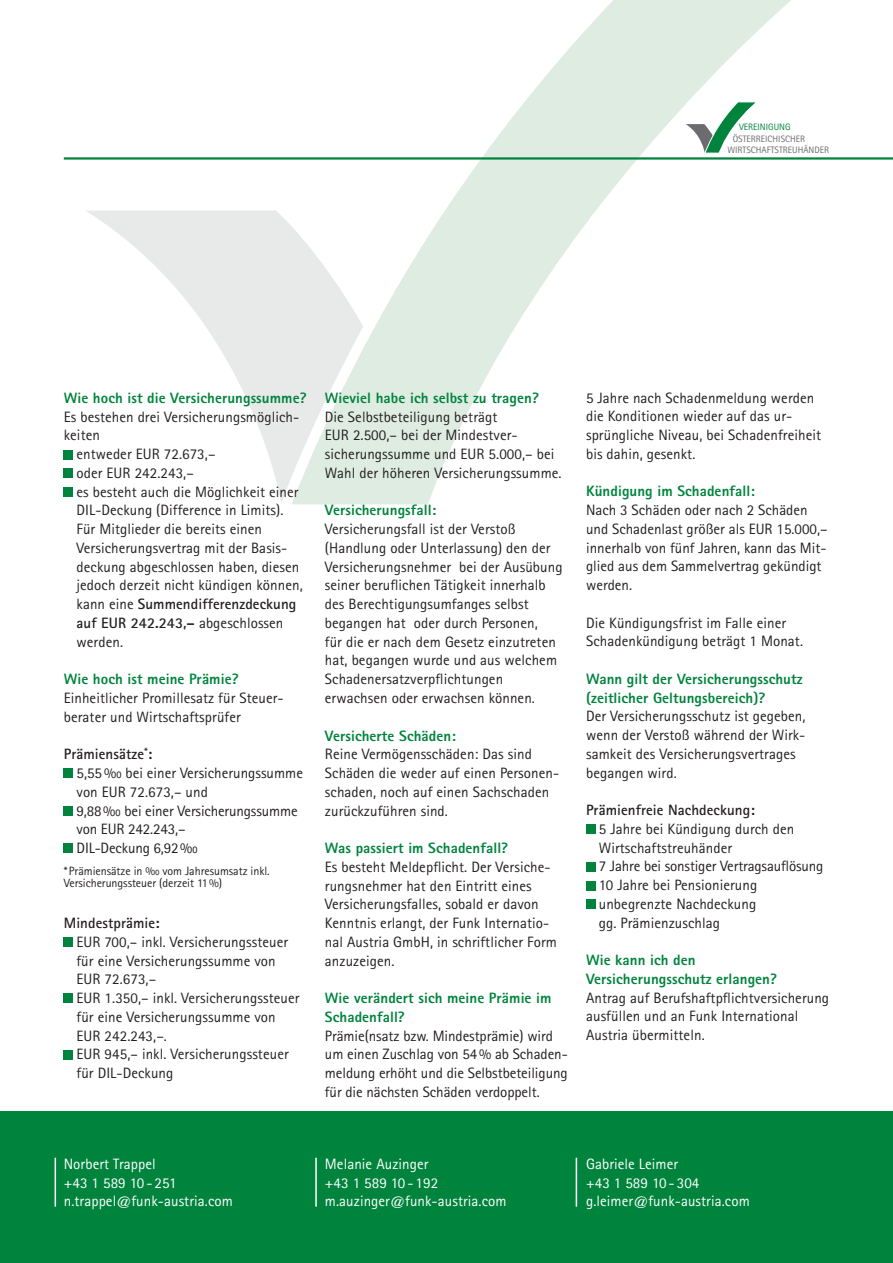
<style>
.page{position:relative;width:893px;height:1263px;background:#fff}
.page>*{position:absolute;margin:0;border:0;box-sizing:border-box;transform-origin:0 0}
.t1{font:15px/18.8px "Rotis Sans Serif";letter-spacing:.005em;color:#231f20}
.t2{font:800 15px/18.8px "Rotis Sans Serif";letter-spacing:.005em;color:#00843d}
.t3{font:15px/18.8px "Rotis Sans Serif";letter-spacing:.005em;color:#fff}
.t4{font:700 15px "Rotis Sans Serif";letter-spacing:.005em;color:#231f20}
.t5{font:12px/12px "Rotis Sans Serif";letter-spacing:-.005em;color:#231f20}
.t6{font:9.3px/11.1px "Rotis Sans Serif";color:#6b6b6f}
.t7{font:9.3px "Rotis Sans Serif";color:#00843d}
.s1{font-weight:400}
.s2{font-weight:700}
</style>
<div class="page">
<svg style="left:86px;top:211px;width:191px;height:272px"></svg>
<svg style="left:277px;top:0;width:514px;height:505px"></svg>
<hr style="left:64px;top:157px;width:829px;height:3px;background:#00843d">
<div style="left:64px;top:450px;width:9px;height:9px;background:#00843d"></div>
<div style="left:64px;top:469px;width:9px;height:9px;background:#00843d"></div>
<div style="left:64px;top:487px;width:9px;height:10px;background:#00843d"></div>
<div style="left:64px;top:769px;width:9px;height:9px;background:#00843d"></div>
<div style="left:64px;top:806px;width:9px;height:9px;background:#00843d"></div>
<div style="left:64px;top:844px;width:9px;height:9px;background:#00843d"></div>
<div style="left:64px;top:937px;width:9px;height:10px;background:#00843d"></div>
<div style="left:64px;top:994px;width:9px;height:9px;background:#00843d"></div>
<div style="left:64px;top:1050px;width:9px;height:9px;background:#00843d"></div>
<div style="left:586px;top:825px;width:9px;height:9px;background:#00843d"></div>
<div style="left:586px;top:862px;width:9px;height:9px;background:#00843d"></div>
<div style="left:586px;top:881px;width:9px;height:9px;background:#00843d"></div>
<div style="left:586px;top:900px;width:9px;height:9px;background:#00843d"></div>
<div style="left:0;top:1111px;width:893px;height:152px;background:#00843d"></div>
<hr style="left:55px;top:1158px;width:1px;height:48px;background:#fff">
<hr style="left:315px;top:1158px;width:2px;height:48px;background:#fff">
<hr style="left:576px;top:1158px;width:1px;height:48px;background:#fff">
<svg style="left:686px;top:102px;width:72px;height:52px"></svg>
<p class="t7" style="left:739px;top:122px;width:53px">VEREINIGUNG</p>
<p class="t6" style="left:727px;top:133px;width:103px;text-indent:5px">ÖSTERREICHISCHER<br>WIRTSCHAFTSTREUHÄNDER</p>
<p class="t2" style="left:64px;top:388px;width:244px">Wie hoch ist die Versicherungssumme?</p>
<p class="t1" style="left:64px;top:407px;width:237px">Es bestehen drei Versicherungsmöglich-</p>
<p class="t1" style="left:64px;top:426px;width:38px">keiten</p>
<p class="t1" style="left:77px;top:445px;width:140px">entweder EUR 72.673,–</p>
<p class="t1" style="left:77px;top:463px;width:119px">oder EUR 242.243,–</p>
<p class="t1" style="left:77px;top:482px;width:224px">es besteht auch die Möglichkeit einer</p>
<p class="t1" style="left:77px;top:501px;width:208px">DIL-Deckung (Difference in Limits).</p>
<p class="t1" style="left:77px;top:520px;width:187px">Für Mitglieder die bereits einen</p>
<p class="t1" style="left:77px;top:538px;width:212px">Ver sicherungsvertrag mit der Basis-</p>
<p class="t1" style="left:77px;top:557px;width:224px">deckung abgeschlossen haben, diesen</p>
<p class="t1" style="left:77px;top:576px;width:228px">jedoch derzeit nicht kündigen können,</p>
<p class="t4" style="left:77px;top:595px;width:221px"><span class="s1">kann eine</span> summendifferenzdeckung</p>
<p class="t4" style="left:77px;top:613px;width:208px">auf EuR 242.243,– <span class="s1">abgeschlossen</span></p>
<p class="t1" style="left:77px;top:632px;width:48px">werden.</p>
<p class="t2" style="left:64px;top:670px;width:176px">Wie hoch ist meine Prämie?</p>
<p class="t1" style="left:64px;top:688px;width:221px">Einheitlicher Promillesatz für Steuer&shy;berater und Wirtschaftsprüfer</p>
<p class="t1" style="left:77px;top:745px;width:228px;text-indent:-13px"><span class="s2">Prämiensätze</span><sup>*</sup><span class="s2">:<br></span>5,55 ‰ bei einer Versicherungssumme von EUR 72.673,– und<br>9,88 ‰ bei einer Versicherungssumme von EUR 242.243,–<br>DIL-Deckung 6,92 ‰</p>
<p class="t5" style="left:64px;top:865px;width:207px">* Prämiensätze in ‰ vom Jahresumsatz inkl.<br>Versicherungssteuer (derzeit 11 %)</p>
<p class="t4" style="left:64px;top:913px;width:97px">Mindestprämie:</p>
<p class="t1" style="left:77px;top:932px;width:224px">EUR 700,– inkl. Versicherungssteuer für eine Versicherungssumme von<br>EUR 72.673,–<br>EUR 1.350,– inkl. Versicherungssteuer für eine Versicherungssumme von<br>EUR 242.243,–.<br>EUR 945,– inkl. Versicherungssteuer für DIL-Deckung</p>
<p class="t2" style="left:325px;top:388px;width:216px">Wieviel habe ich selbst zu tragen?</p>
<p class="t1" style="left:325px;top:407px;width:238px">Die Selbstbeteiligung beträgt<br>EUR 2.500,– bei der Mindestver&shy;sicherungssumme und EUR 5.000,– bei Wahl der höheren Versicherungssumme.</p>
<p class="t2" style="left:325px;top:501px;width:113px">Versicherungsfall:</p>
<p class="t1" style="left:325px;top:520px;width:239px">Versicherungsfall ist der Verstoß (Handlung oder Unterlassung) den der Versicherungsnehmer bei der Ausübung seiner beruflichen Tätigkeit innerhalb des Berechtigungsumfanges selbst begangen hat oder durch Personen,<br>für die er nach dem Gesetz einzutreten hat, begangen wurde und aus welchem Schadenersatzverpflichtungen<br>er wachsen oder erwachsen können.</p>
<p class="t2" style="left:325px;top:726px;width:132px">Versicherte Schäden:</p>
<p class="t1" style="left:325px;top:745px;width:236px">Reine Vermögensschäden: Das sind<br>Schäden die weder auf einen Personen&shy;schaden, noch auf einen Sachschaden zurückzuführen sind.</p>
<p class="t2" style="left:325px;top:838px;width:185px">Was passiert im Schadenfall?</p>
<p class="t1" style="left:325px;top:857px;width:234px">Es besteht Meldepflicht. Der Versiche&shy;rungsnehmer hat den Eintritt eines Versicherungs falles, sobald er davon Kenntnis erlangt, der Funk Internatio&shy;nal Austria GmbH, in schriftlicher Form anzuzeigen.</p>
<p class="t2" style="left:325px;top:988px;width:228px">Wie verändert sich meine Prämie im<br>Schadenfall?</p>
<p class="t1" style="left:325px;top:1026px;width:244px">Prämie(nsatz bzw. Mindestprämie) wird um einen Zuschlag von 54 % ab Schaden&shy;meldung erhöht und die Selbstbeteiligung für die nächsten Schäden verdoppelt.</p>
<p class="t1" style="left:586px;top:388px;width:237px">5 Jahre nach Schadenmeldung werden die Konditionen wieder auf das ur&shy;sprüngliche Niveau, bei Schadenfreiheit bis dahin, gesenkt.</p>
<p class="t2" style="left:586px;top:482px;width:170px">Kündigung im Schadenfall:</p>
<p class="t1" style="left:586px;top:501px;width:243px">Nach 3 Schäden oder nach 2 Schäden und Schadenlast größer als EUR 15.000,– innerhalb von fünf Jahren, kann das Mit&shy;glied aus dem Sammelvertrag gekündigt werden.</p>
<p class="t1" style="left:586px;top:613px;width:219px">Die Kündigungsfrist im Falle einer<br>Schadenkündigung beträgt 1 Monat.</p>
<p class="t2" style="left:586px;top:669px;width:218px">Wann gilt der Versicherungsschutz (zeitlicher Geltungsbereich)?</p>
<p class="t1" style="left:586px;top:707px;width:221px">Der Versicherungsschutz ist gegeben, wenn der Verstoß während der Wirk&shy;samkeit des Versicherungsvertrages be gangen wird.</p>
<p class="t4" style="left:586px;top:801px;width:170px">Prämienfreie Nachdeckung:</p>
<p class="t1" style="left:599px;top:819px;width:226px">5 Jahre bei Kündigung durch den<br>Wirtschafts treuhänder<br>7 Jahre bei sonstiger Vertragsauflösung<br>10 Jahre bei Pensionierung unbegrenzte Nachdeckung<br>gg. Prämienzuschlag</p>
<p class="t2" style="left:586px;top:950px;width:192px">Wie kann ich den<br>Versicherungs schutz erlangen?</p>
<p class="t1" style="left:586px;top:988px;width:245px">Antrag auf Berufshaftpflichtversicherung ausfüllen und an Funk International<br>Austria übermitteln.</p>
<p class="t3" style="left:64px;top:1154px;width:171px">Norbert Trappel<br>+43 1 589 10 - 251 n.trappel@funk-austria.com</p>
<p class="t3" style="left:325px;top:1154px;width:183px">Melanie Auzinger<br>+43 1 589 10 - 192 m.auzinger@funk-austria.com</p>
<p class="t3" style="left:586px;top:1154px;width:165px">Gabriele Leimer<br>+43 1 589 10 - 304 g.leimer@funk-austria.com</p>
</div>
